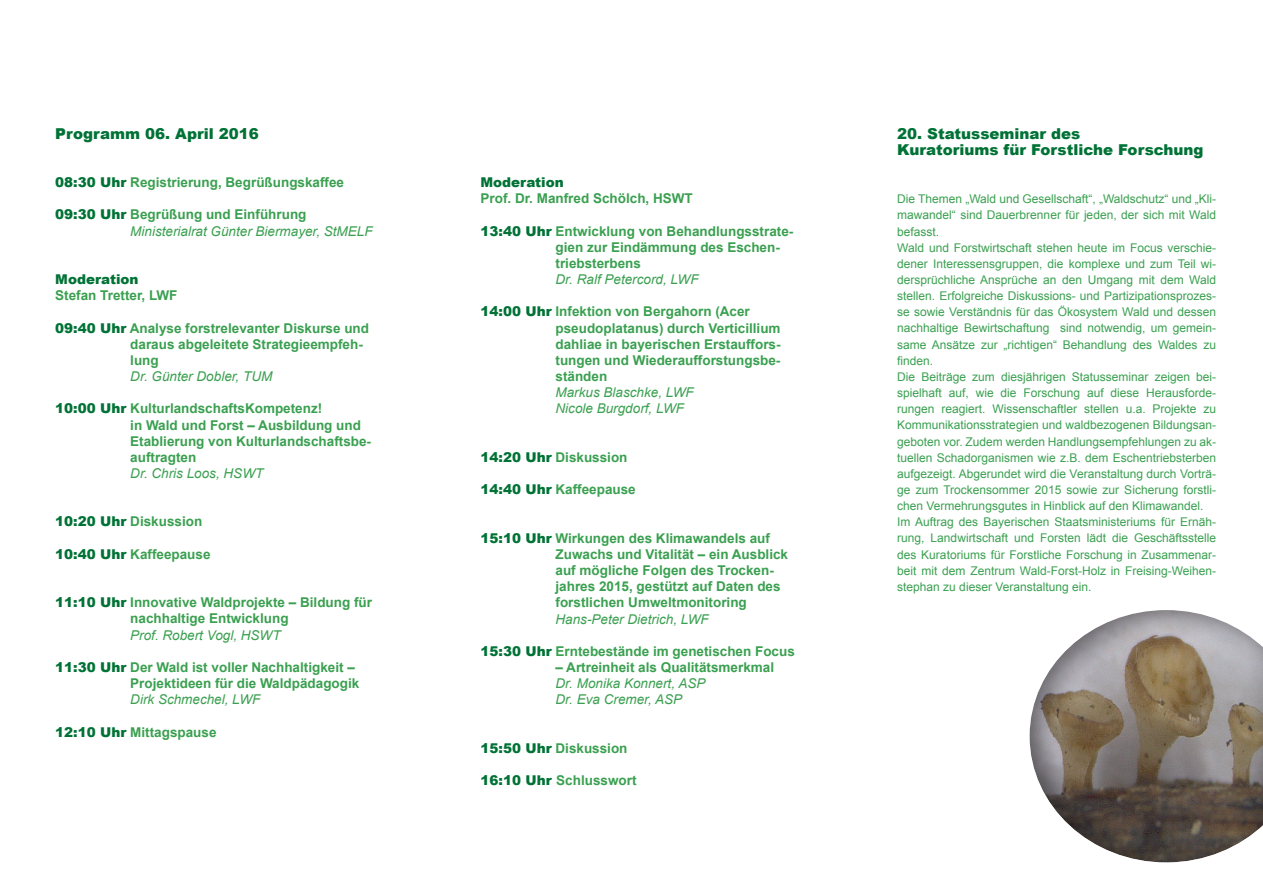
<style>
.page{position:relative;width:1263px;height:893px;background:#fff}
.page>*{position:absolute;margin:0;border:0;box-sizing:border-box;transform-origin:0 0}
.t1{font:900 15px/16.2px "Arial";color:#007236}
.t2{font:700 13.5px/16.2px "Arial";color:#3aa050}
.t3{font:italic 13.5px/16.2px "Arial";color:#3aa050}
.t4{font:900 13.5px "Arial";color:#007236}
.t5{font:12px/16.2px "Arial";color:#3aa050}
.s1{font-weight:900;color:#007236}
.s2{font-weight:900;font-style:normal;color:#007236}
.s3{font-weight:700;font-style:normal}
</style>
<div class="page">
<div style="left:1029px;top:609px;width:234px;height:253px;background:#231f20;opacity:.6"></div>
<p class="t1" style="left:55px;top:125px;width:205px">Programm 06. April 2016</p>
<p class="t2" style="left:55px;top:174px;width:290px"><span class="s1">08:30 Uhr</span> Registrierung, Begrüßungskaffee</p>
<p class="t3" style="left:130px;top:207px;width:244px;text-indent:-75px"><span class="s2">09:30 Uhr</span> <span class="s3">Begrüßung und Einführung<br></span>Ministerialrat Günter Biermayer, StMELF</p>
<p class="t4" style="left:55px;top:269px;width:85px">Moderation</p>
<p class="t2" style="left:55px;top:288px;width:124px">Stefan Tretter, LWF</p>
<p class="t2" style="left:130px;top:320px;width:240px;text-indent:-75px"><span class="s1">09:40 Uhr</span> Analyse forstrelevanter Diskurse und daraus abgeleitete Strategieempfeh&shy;lung</p>
<p class="t3" style="left:130px;top:368px;width:144px">Dr. Günter Dobler, TUM</p>
<p class="t2" style="left:130px;top:401px;width:242px;text-indent:-75px"><span class="s1">10:00 Uhr</span> KulturlandschaftsKompetenz!<br>in Wald und Forst – Ausbildung und<br>Etablierung von Kulturlandschaftsbe&shy;auftragten</p>
<p class="t3" style="left:130px;top:465px;width:135px">Dr. Chris Loos, HSWT</p>
<p class="t2" style="left:55px;top:514px;width:149px"><span class="s1">10:20 Uhr</span> Diskussion</p>
<p class="t2" style="left:55px;top:546px;width:157px"><span class="s1">10:40 Uhr</span> Kaffeepause</p>
<p class="t2" style="left:130px;top:595px;width:243px;text-indent:-75px"><span class="s1">11:10 Uhr</span> Innovative Waldprojekte – Bildung für nachhaltige Entwicklung</p>
<p class="t3" style="left:130px;top:627px;width:152px">Prof. Robert Vogl, HSWT</p>
<p class="t2" style="left:130px;top:659px;width:231px;text-indent:-75px"><span class="s1">11:30 Uhr</span> Der Wald ist voller Nachhaltigkeit –<br>Projektideen für die Waldpädagogik</p>
<p class="t3" style="left:130px;top:691px;width:132px">Dirk Schmechel, LWF</p>
<p class="t2" style="left:55px;top:724px;width:163px"><span class="s1">12:10 Uhr</span> Mittagspause</p>
<p class="t4" style="left:480px;top:173px;width:85px">Moderation</p>
<p class="t2" style="left:480px;top:191px;width:214px">Prof. Dr. Manfred Schölch, HSWT</p>
<p class="t2" style="left:555px;top:223px;width:239px;text-indent:-75px"><span class="s1">13:40 Uhr</span> Entwicklung von Behandlungsstrate&shy;gien zur Eindämmung des Eschen&shy;triebsterbens</p>
<p class="t3" style="left:555px;top:271px;width:145px">Dr. Ralf Petercord, LWF</p>
<p class="t2" style="left:555px;top:304px;width:227px;text-indent:-75px"><span class="s1">14:00 Uhr</span> Infektion von Bergahorn (Acer pseudoplatanus) durch Verticillium dahliae in bayerischen Erstauffors&shy;tungen und Wiederaufforstungsbe&shy;ständen</p>
<p class="t3" style="left:555px;top:384px;width:140px">Markus Blaschke, LWF<br>Nicole Burgdorf, LWF</p>
<p class="t2" style="left:480px;top:449px;width:149px"><span class="s1">14:20 Uhr</span> Diskussion</p>
<p class="t2" style="left:480px;top:482px;width:157px"><span class="s1">14:40 Uhr</span> Kaffeepause</p>
<p class="t2" style="left:555px;top:530px;width:234px;text-indent:-75px"><span class="s1">15:10 Uhr</span> Wirkungen des Klimawandels auf Zuwachs und Vitalität – ein Ausblick auf mögliche Folgen des Trocken&shy;jahres 2015, gestützt auf Daten des forstlichen Umweltmonitoring</p>
<p class="t3" style="left:555px;top:611px;width:155px">Hans-Peter Dietrich, LWF</p>
<p class="t2" style="left:480px;top:643px;width:316px"><span class="s1">15:30 Uhr</span> Erntebestände im genetischen Focus</p>
<p class="t2" style="left:555px;top:659px;width:220px">– Artreinheit als Qualitätsmerkmal</p>
<p class="t3" style="left:555px;top:675px;width:151px">Dr. Monika Konnert, ASP<br>Dr. Eva Cremer, ASP</p>
<p class="t2" style="left:480px;top:740px;width:149px"><span class="s1">15:50 Uhr</span> Diskussion</p>
<p class="t2" style="left:480px;top:772px;width:158px"><span class="s1">16:10 Uhr</span> Schlusswort</p>
<p class="t1" style="left:897px;top:125px;width:308px">20. Statusseminar des<br>Kuratoriums für Forstliche Forschung</p>
<p class="t5" style="left:897px;top:191px;width:320px">Die Themen „Wald und Gesellschaft“, „Waldschutz“ und „Kli&shy;mawandel“ sind Dauerbrenner für jeden, der sich mit Wald befasst.<br>Wald und Forstwirtschaft stehen heute im Focus verschie&shy;dener Interessensgruppen, die komplexe und zum Teil wi&shy;dersprüchliche Ansprüche an den Umgang mit dem Wald stellen. Erfolgreiche Diskussions- und Partizipationsprozes&shy;se sowie Verständnis für das Ökosystem Wald und dessen nachhaltige Bewirtschaftung sind notwendig, um gemein&shy;same Ansätze zur „richtigen“ Behandlung des Waldes zu finden.<br>Die Beiträge zum diesjährigen Statusseminar zeigen bei&shy;spielhaft auf, wie die Forschung auf diese Herausforde&shy;rungen reagiert. Wissenschaftler stellen u.a. Projekte zu Kommunikationsstrategien und waldbezogenen Bildungsan&shy;geboten vor. Zudem werden Handlungsempfehlungen zu ak&shy;tuellen Schadorganismen wie z.B. dem Eschentriebsterben aufgezeigt. Abgerundet wird die Veranstaltung durch Vorträ&shy;ge zum Trockensommer 2015 sowie zur Sicherung forstli&shy;chen Vermehrungsgutes in Hinblick auf den Klimawandel.<br>Im Auftrag des Bayerischen Staatsministeriums für Ernäh&shy;rung, Landwirtschaft und Forsten lädt die Geschäftsstelle des Kuratoriums für Forstliche Forschung in Zusammenar&shy;beit mit dem Zentrum Wald-Forst-Holz in Freising-Weihen&shy;stephan zu dieser Veranstaltung ein.</p>
</div>
